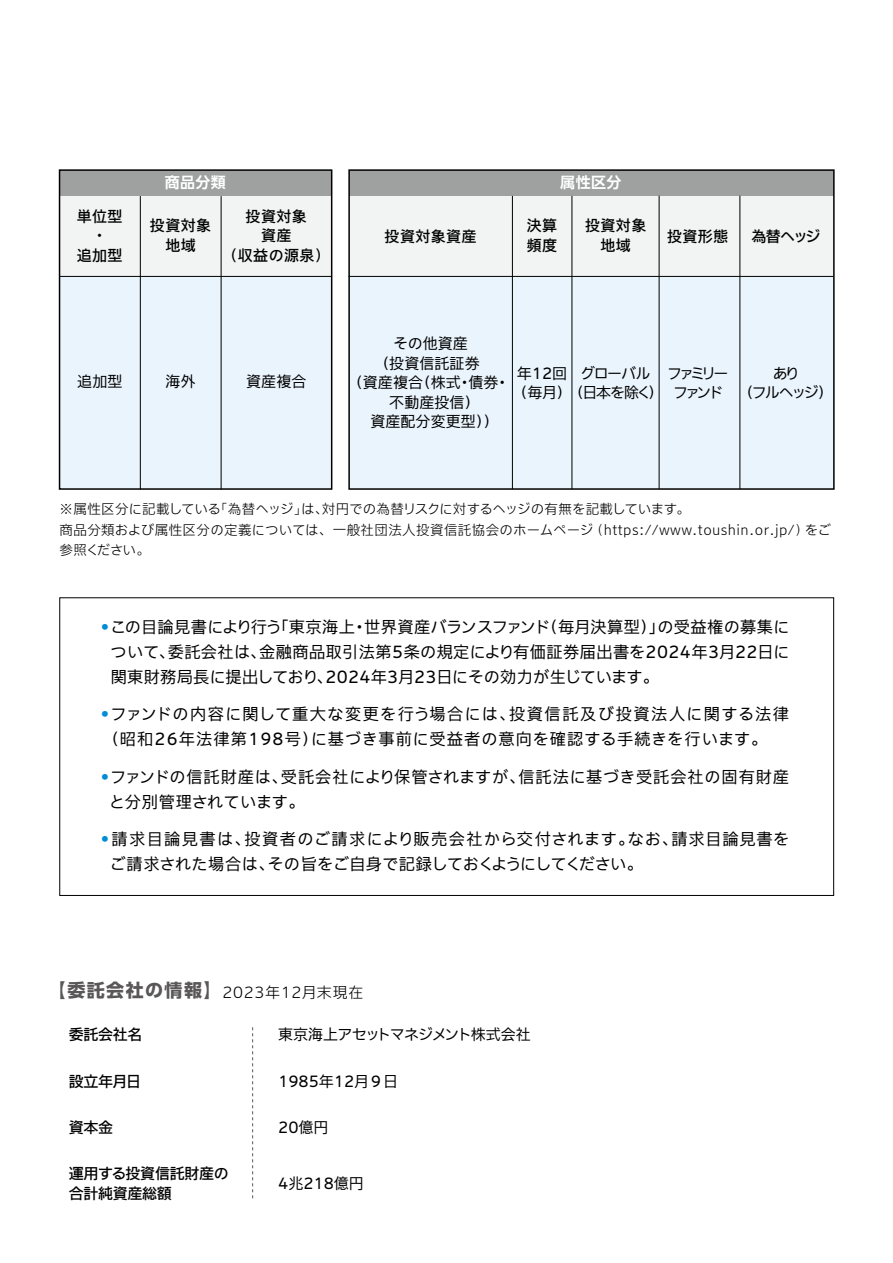
<style>
.page{position:relative;width:893px;height:1263px;background:#fff}
.page>*{position:absolute;margin:0;border:0;box-sizing:border-box;transform-origin:0 0}
.t1{font:700 18px "UD Shin Go Pro";letter-spacing:.08em;color:#595757}
.t2{font:100 16.2px/25px "Iwa UCDA Goth Std";letter-spacing:.03em;color:#000;text-align:justify}
.t3{font:100 16.2px/25px "Iwa UCDA Goth Std";letter-spacing:.07em;color:#000}
.t4{font:100 16.2px/25px "Iwa UCDA Goth Std";letter-spacing:.05em;color:#000}
.t5{font:100 15px/19.5px "Iwa UCDA Goth Std";color:#000}
.t6{font:500 15px/19.5px "Iwa UCDA Goth Std";letter-spacing:.005em;color:#000;text-align:center}
.t7{font:100 15px "Iwa UCDA Goth Std";letter-spacing:-.06em;color:#000}
.t8{font:500 15px/19.5px "Iwa UCDA Goth Std";letter-spacing:-.02em;color:#000}
.t9{font:500 15px/19.5px "Iwa UCDA Goth Std";letter-spacing:.025em;color:#000;text-align:center}
.t10{font:100 15px/19.5px "Iwa UCDA Goth Std";letter-spacing:-.08em;color:#000;text-align:center}
.t11{font:300 15px "Iwa UCDA Goth Std";letter-spacing:.05em;color:#000}
.t12{font:100 15px/19.5px "Iwa UCDA Goth Std";letter-spacing:-.215em;color:#000;text-align:center}
.t13{font:700 15px "UD Shin Go Pro De";letter-spacing:.025em;color:#fff}
.t14{font:300 13.5px/21.5px "Iwa UCDA Goth Std";letter-spacing:.02em;color:#000}
.s1{color:#008cd6}
</style>
<div class="page">
<div style="left:60px;top:276px;width:272px;height:213px;background:#eaf4fc"></div>
<div style="left:60px;top:196px;width:272px;height:80px;background:#f2f3f3"></div>
<div style="left:60px;top:170px;width:272px;height:26px;background:#9fa0a0"></div>
<hr style="left:140px;top:196px;width:1px;height:293px;background:#000">
<hr style="left:221px;top:196px;width:1px;height:293px;background:#000">
<hr style="left:60px;top:276px;width:272px;height:1px;background:#000">
<div style="left:59px;top:169px;width:273px;height:321px;border:2px solid #000"></div>
<div style="left:349px;top:276px;width:484px;height:213px;background:#eaf4fc"></div>
<div style="left:349px;top:196px;width:484px;height:80px;background:#f2f3f3"></div>
<div style="left:349px;top:170px;width:484px;height:26px;background:#9fa0a0"></div>
<hr style="left:512px;top:196px;width:1px;height:293px;background:#000">
<hr style="left:572px;top:196px;width:1px;height:293px;background:#000">
<hr style="left:659px;top:196px;width:1px;height:293px;background:#000">
<hr style="left:739px;top:196px;width:1px;height:293px;background:#000">
<hr style="left:349px;top:276px;width:484px;height:1px;background:#000">
<div style="left:348px;top:169px;width:487px;height:321px;border:2px solid #000"></div>
<svg style="left:252px;top:1027px;width:1px;height:172px"></svg>
<p class="t13" style="left:165px;top:170px;width:63px">商品分類</p>
<p class="t6" style="left:77px;top:206px;width:47px">単位型・<br>追加型</p>
<p class="t9" style="left:223px;top:206px;width:109px">投資対象<br>資産<br>（収益の源泉）</p>
<p class="t6" style="left:150px;top:215px;width:63px">投資対象地域</p>
<p class="t5" style="left:77px;top:370px;width:47px">追加型</p>
<p class="t5" style="left:166px;top:370px;width:32px">海外</p>
<p class="t5" style="left:246px;top:370px;width:62px">資産複合</p>
<p class="t13" style="left:560px;top:170px;width:63px">属性区分</p>
<p class="t6" style="left:527px;top:215px;width:32px;text-align:left">決算頻度</p>
<p class="t6" style="left:585px;top:215px;width:63px">投資対象地域</p>
<p class="t6" style="left:385px;top:226px;width:93px">投資対象資産</p>
<p class="t6" style="left:751px;top:226px;width:71px">為替ヘッジ</p>
<p class="t6" style="left:667px;top:226px;width:63px">投資形態</p>
<p class="t5" style="left:393px;top:333px;width:76px">その他資産</p>
<p class="t5" style="left:374px;top:352px;width:107px">（投資信託証券</p>
<p class="t5" style="left:348px;top:372px;width:163px">（資産複合（株式・債券・</p>
<p class="t5" style="left:389px;top:391px;width:92px">不動産投信）</p>
<p class="t5" style="left:370px;top:411px;width:129px">資産配分変更型））</p>
<p class="t10" style="left:569px;top:362px;width:96px">グローバル<br>（日本を除く）</p>
<p class="t5" style="left:512px;top:362px;width:61px">年12回（毎月）</p>
<p class="t5" style="left:738px;top:362px;width:96px;text-align:center">あり<br>（フルヘッジ）</p>
<p class="t12" style="left:667px;top:362px;width:63px">ファミリーファンド</p>
<p class="t14" style="left:60px;top:497px;width:773px">※属性区分に記載している「為替ヘッジ」は、対円での為替リスクに対するヘッジの有無を記載しています。<br>商品分類および属性区分の定義については、一般社団法人投資信託協会のホームページ（https://www.toushin.or.jp/）をご</p>
<p class="t14" style="left:60px;top:538px;width:92px">参照ください。</p>
<p class="t2" style="left:111px;top:614px;width:681px;text-indent:-10px"><span class="s1">•</span>この目論見書により行う「東京海上・世界資産バランスファンド（毎月決算型）」の受益権の募集について、委託会社は、金融商品取引法第5条の規定により有価証券届出書を2024年3月22日に関東財務局長に提出しており、2024年3月23日にその効力が生じています。</p>
<p class="t3" style="left:100px;top:701px;width:690px"><span class="s1">•</span>ファンドの内容に関して重大な変更を行う場合には、投資信託及び投資法人に関する法律（昭和26年法律第198号）に基づき事前に受益者の意向を確認する手続きを行います。</p>
<p class="t4" style="left:109px;top:763px;width:682px;text-indent:-9px"><span class="s1">•</span>ファンドの信託財産は、受託会社により保管されますが、信託法に基づき受託会社の固有財産と分別管理されています。</p>
<p class="t2" style="left:110px;top:825px;width:681px;text-indent:-9px"><span class="s1">•</span>請求目論見書は、投資者のご請求により販売会社から交付されます。なお、請求目論見書をご請求された場合は、その旨をご自身で記録しておくようにしてください。</p>
<p class="t1" style="left:48px;top:976px;width:175px">【委託会社の情報】</p>
<p class="t6" style="left:69px;top:1024px;width:75px">委託会社名</p>
<p class="t7" style="left:278px;top:1024px;width:254px">東京海上アセットマネジメント株式会社</p>
<p class="t6" style="left:69px;top:1070px;width:74px">設立年月日</p>
<p class="t5" style="left:278px;top:1070px;width:121px">1985年12月９日</p>
<p class="t6" style="left:69px;top:1116px;width:46px">資本金</p>
<p class="t5" style="left:278px;top:1116px;width:52px">20億円</p>
<p class="t11" style="left:222px;top:982px;width:143px">2023年12月末現在</p>
<p class="t8" style="left:69px;top:1163px;width:161px">運用する投資信託財産の合計純資産総額</p>
<p class="t5" style="left:278px;top:1172px;width:87px">4兆218億円</p>
</div>
